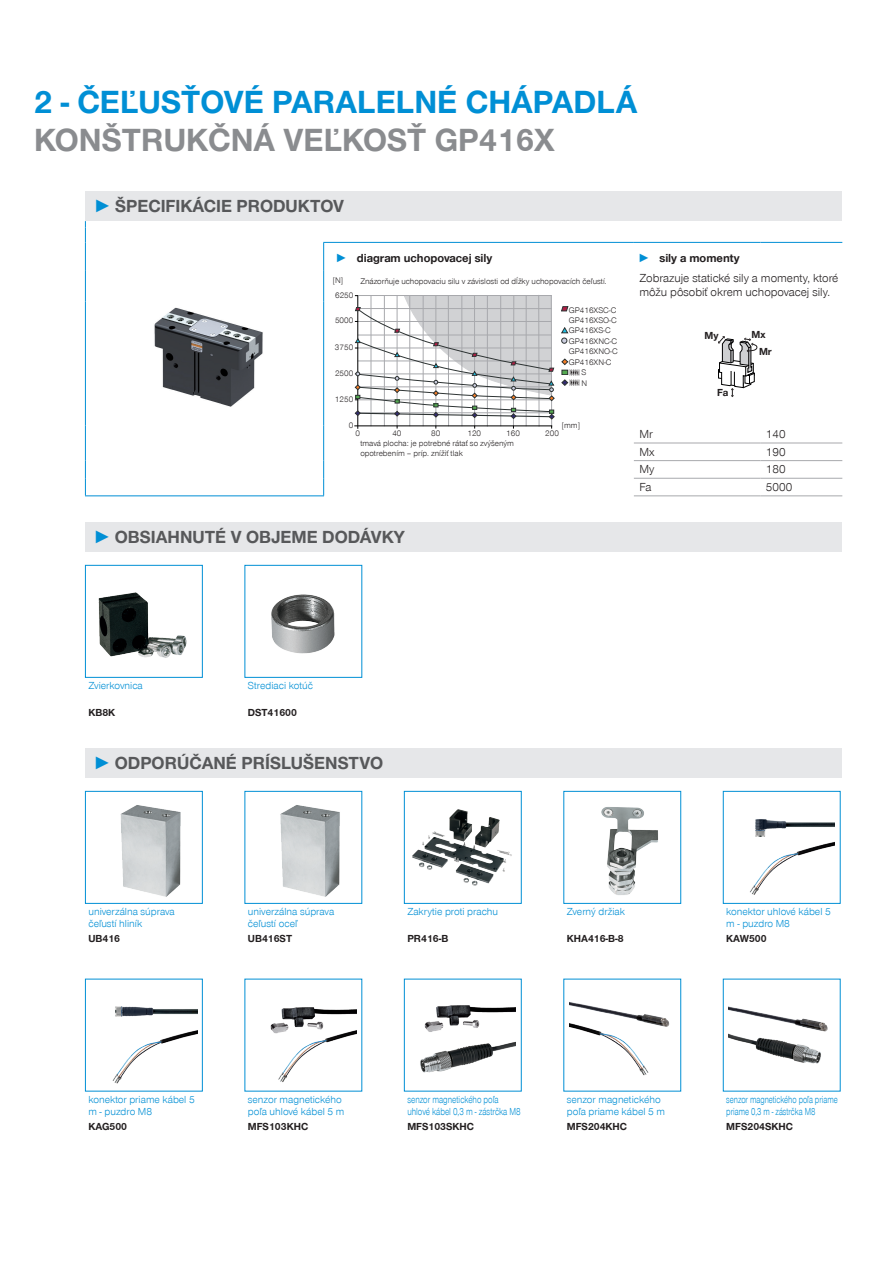
<style>
.page{position:relative;width:893px;height:1263px;background:#fff}
.page>*{position:absolute;margin:0;border:0;box-sizing:border-box;transform-origin:0 0}
.CB_AF_Headline_22_25{font:700 33px/37.5px "Zimmer Group Sans Global";color:#008fd5}
.t1{font:700 18px "Zimmer Group Sans Global";color:#57585a}
.CB_AF_Tabellentext_B{font:300 12px/13.5px "Zimmer Group Sans Global";color:#231f20}
.t2{font:700 12px "Zimmer Group Sans Global";color:#231f20}
.CB_AF_Text_7{font:300 10.5px/12px "Zimmer Group Sans Global";color:#008fd5}
.CB_AF_Text_7-2{font:700 10.5px "Zimmer Group Sans Global";color:#231f20}
.CB_AF_Text_7-3{font:300 10.5px/12px "Zimmer Group Sans Global";color:#008fd5;scale:.75 1}
.CB_AF_Text_7-4{font:300 10.5px/12px "Zimmer Group Sans Global";color:#008fd5;scale:.79 1}
.t3{font:700 10.5px/16.4px "Zimmer Group Sans";color:#231f20}
.t4{font:300 8.4px/10.1px "Zimmer Group Sans Global";color:#231f20}
.s1{color:#8a8c8f}
.s2{font-family:"Zimmer Group Sans";color:#008fd5}
.s3{color:#008fd5}
</style>
<div class="page">
<div style="left:85px;top:191px;width:757px;height:30px;background:#e6e7e9"></div>
<hr style="left:85px;top:495px;width:239px;height:1px;background:#008fd5">
<hr style="left:323px;top:242px;width:311px;height:1px;background:#008fd5">
<hr style="left:634px;top:242px;width:126px;height:1px;background:#008fd5">
<hr style="left:760px;top:242px;width:82px;height:1px;background:#008fd5">
<hr style="left:634px;top:443px;width:126px;height:1px;background:#a8a9ad">
<hr style="left:760px;top:443px;width:82px;height:1px;background:#a8a9ad">
<hr style="left:634px;top:460px;width:126px;height:1px;background:#a8a9ad">
<hr style="left:760px;top:460px;width:82px;height:1px;background:#a8a9ad">
<hr style="left:634px;top:478px;width:126px;height:1px;background:#a8a9ad">
<hr style="left:760px;top:478px;width:82px;height:1px;background:#a8a9ad">
<svg style="left:323px;top:243px;width:1px;height:27px"></svg>
<hr style="left:85px;top:270px;width:1px;height:32px;background:#008fd5">
<hr style="left:323px;top:270px;width:1px;height:32px;background:#008fd5">
<hr style="left:85px;top:302px;width:1px;height:123px;background:#008fd5">
<hr style="left:323px;top:302px;width:1px;height:123px;background:#008fd5">
<svg style="left:85px;top:425px;width:1px;height:70px"></svg>
<svg style="left:323px;top:425px;width:1px;height:70px"></svg>
<svg style="left:85px;top:221px;width:1px;height:49px"></svg>
<hr style="left:634px;top:495px;width:126px;height:1px;background:#a8a9ad">
<hr style="left:760px;top:495px;width:82px;height:1px;background:#a8a9ad">
<img style="left:154px;top:307px;width:109px;height:100px">
<hr style="left:551px;top:296px;width:1px;height:130px;background:#a8a9ad">
<hr style="left:538px;top:295px;width:1px;height:131px;background:#a8a9ad">
<hr style="left:371px;top:296px;width:1px;height:130px;background:#a8a9ad">
<hr style="left:384px;top:296px;width:1px;height:130px;background:#a8a9ad">
<hr style="left:397px;top:296px;width:1px;height:130px;background:#a8a9ad">
<hr style="left:423px;top:296px;width:1px;height:130px;background:#a8a9ad">
<hr style="left:436px;top:296px;width:1px;height:130px;background:#a8a9ad">
<hr style="left:448px;top:296px;width:1px;height:130px;background:#a8a9ad">
<hr style="left:474px;top:296px;width:1px;height:130px;background:#a8a9ad">
<hr style="left:487px;top:296px;width:1px;height:130px;background:#a8a9ad">
<hr style="left:500px;top:296px;width:1px;height:130px;background:#a8a9ad">
<hr style="left:526px;top:296px;width:1px;height:130px;background:#a8a9ad">
<hr style="left:409px;top:296px;width:1px;height:130px;background:#a8a9ad">
<hr style="left:462px;top:296px;width:1px;height:130px;background:#a8a9ad">
<hr style="left:513px;top:296px;width:1px;height:130px;background:#a8a9ad">
<hr style="left:355px;top:425px;width:197px;height:1px;background:#000">
<hr style="left:357px;top:296px;width:1px;height:132px;background:#000">
<svg style="left:354px;top:295px;width:225px;height:125px"></svg>
<svg style="left:718px;top:336px;width:40px;height:61px"></svg>
<div style="left:85px;top:522px;width:757px;height:29px;background:#e6e7e9"></div>
<svg style="left:85px;top:565px;width:118px;height:113px"></svg>
<svg style="left:244px;top:565px;width:119px;height:113px"></svg>
<div style="left:85px;top:748px;width:757px;height:29px;background:#e6e7e9"></div>
<svg style="left:85px;top:791px;width:118px;height:113px"></svg>
<svg style="left:244px;top:791px;width:119px;height:113px"></svg>
<svg style="left:404px;top:791px;width:118px;height:113px"></svg>
<svg style="left:563px;top:791px;width:118px;height:113px"></svg>
<svg style="left:722px;top:791px;width:119px;height:113px"></svg>
<svg style="left:85px;top:978px;width:118px;height:114px"></svg>
<svg style="left:244px;top:978px;width:119px;height:114px"></svg>
<svg style="left:404px;top:978px;width:118px;height:114px"></svg>
<svg style="left:563px;top:978px;width:118px;height:114px"></svg>
<svg style="left:722px;top:978px;width:119px;height:114px"></svg>
<p class="CB_AF_Headline_22_25" style="left:34px;top:83px;width:605px">2 - ČEĽUSŤOVÉ PARALELNÉ CHÁPADLÁ<br><span class="s1">KONŠTRUKČNÁ VEĽKOSŤ GP416X</span></p>
<p class="t1" style="left:94px;top:195px;width:252px"><span class="s2">►</span> ŠPECIFIKÁCIE PRODUKTOV</p>
<p class="t2" style="left:336px;top:250px;width:158px"><span class="s3">►</span> diagram uchopovacej sily</p>
<p class="t2" style="left:638px;top:250px;width:103px"><span class="s2">►</span> sily a momenty</p>
<p class="t4" style="left:333px;top:275px;width:12px">[N]</p>
<p class="CB_AF_Tabellentext_B" style="left:639px;top:271px;width:200px">Zobrazuje statické sily a momenty, ktoré môžu pôsobiť okrem uchopovacej sily.</p>
<p class="t4" style="left:360px;top:276px;width:248px">Znázorňuje uchopovaciu silu v závislosti od dĺžky uchopovacích čeľustí.</p>
<p class="t4" style="left:335px;top:290px;width:20px">6250</p>
<p class="t4" style="left:335px;top:315px;width:20px">5000</p>
<p class="t4" style="left:335px;top:342px;width:20px">3750</p>
<p class="t4" style="left:335px;top:368px;width:20px">2500</p>
<p class="t4" style="left:335px;top:394px;width:20px">1250</p>
<p class="t4" style="left:349px;top:420px;width:6px">0</p>
<p class="t4" style="left:355px;top:428px;width:6px">0</p>
<p class="t4" style="left:569px;top:305px;width:49px">GP416XSC-C</p>
<p class="t4" style="left:569px;top:315px;width:49px">GP416XSO-C</p>
<p class="t4" style="left:569px;top:325px;width:43px">GP416XS-C</p>
<p class="t4" style="left:569px;top:336px;width:50px">GP416XNC-C</p>
<p class="t4" style="left:569px;top:346px;width:50px">GP416XNO-C</p>
<p class="t4" style="left:569px;top:357px;width:44px">GP416XN-C</p>
<p class="t4" style="left:581px;top:367px;width:6px">S</p>
<p class="t4" style="left:581px;top:378px;width:7px">N</p>
<p class="t4" style="left:562px;top:420px;width:20px">[mm]</p>
<p class="t4" style="left:431px;top:428px;width:11px">80</p>
<p class="t4" style="left:467px;top:428px;width:15px">120</p>
<p class="t4" style="left:545px;top:428px;width:15px">200</p>
<p class="t4" style="left:392px;top:428px;width:11px">40</p>
<p class="t4" style="left:506px;top:428px;width:15px">160</p>
<p class="t4" style="left:360px;top:438px;width:155px">tmavá plocha: je potrebné rátať so zvýšeným opotrebením – príp. znížiť tlak</p>
<p class="t1" style="left:94px;top:526px;width:313px"><span class="s2">►</span> OBSIAHNUTÉ V OBJEME DODÁVKY</p>
<p class="t3" style="left:705px;top:327px;width:16px">My</p>
<p class="t3" style="left:759px;top:326px;width:14px;text-indent:-8px">Mx<br>Mr</p>
<p class="t3" style="left:717px;top:384px;width:13px">Fa</p>
<p class="CB_AF_Tabellentext_B" style="left:639px;top:427px;width:15px">Mr</p>
<p class="CB_AF_Tabellentext_B" style="left:766px;top:427px;width:21px">140</p>
<p class="CB_AF_Tabellentext_B" style="left:639px;top:445px;width:17px">Mx</p>
<p class="CB_AF_Tabellentext_B" style="left:766px;top:445px;width:21px">190</p>
<p class="CB_AF_Tabellentext_B" style="left:639px;top:462px;width:16px">My</p>
<p class="CB_AF_Tabellentext_B" style="left:766px;top:462px;width:21px">180</p>
<p class="CB_AF_Tabellentext_B" style="left:639px;top:480px;width:14px">Fa</p>
<p class="CB_AF_Tabellentext_B" style="left:766px;top:480px;width:28px">5000</p>
<p class="CB_AF_Text_7" style="left:88px;top:679px;width:56px">Zvierkovnica</p>
<p class="CB_AF_Text_7" style="left:248px;top:679px;width:67px">Strediaci kotúč</p>
<p class="CB_AF_Text_7-2" style="left:88px;top:706px;width:28px">KB8K</p>
<p class="CB_AF_Text_7-2" style="left:248px;top:706px;width:51px">DST41600</p>
<p class="t1" style="left:94px;top:752px;width:291px"><span class="s2">►</span> ODPORÚČANÉ PRÍSLUŠENSTVO</p>
<p class="CB_AF_Text_7" style="left:88px;top:905px;width:88px">univerzálna súprava čeľustí hliník</p>
<p class="CB_AF_Text_7" style="left:248px;top:905px;width:88px">univerzálna súprava čeľustí oceľ</p>
<p class="CB_AF_Text_7" style="left:407px;top:905px;width:92px">Zakrytie proti prachu</p>
<p class="CB_AF_Text_7" style="left:567px;top:905px;width:60px">Zverný držiak</p>
<p class="CB_AF_Text_7" style="left:726px;top:905px;width:106px">konektor uhlové kábel 5 m - puzdro M8</p>
<p class="CB_AF_Text_7-2" style="left:88px;top:932px;width:33px">UB416</p>
<p class="CB_AF_Text_7-2" style="left:248px;top:932px;width:46px">UB416ST</p>
<p class="CB_AF_Text_7-2" style="left:407px;top:932px;width:43px">PR416-B</p>
<p class="CB_AF_Text_7-2" style="left:567px;top:932px;width:58px">KHA416-B-8</p>
<p class="CB_AF_Text_7-2" style="left:726px;top:932px;width:42px">KAW500</p>
<p class="CB_AF_Text_7" style="left:88px;top:1093px;width:108px">konektor priame kábel 5 m - puzdro M8</p>
<p class="CB_AF_Text_7" style="left:248px;top:1093px;width:98px">senzor magnetického poľa uhlové kábel 5 m</p>
<p class="CB_AF_Text_7-4" style="left:407px;top:1093px;width:145px">senzor magnetického poľa uhlové kábel 0,3 m - zástrčka M8</p>
<p class="CB_AF_Text_7" style="left:567px;top:1093px;width:100px">senzor magnetického poľa priame kábel 5 m</p>
<p class="CB_AF_Text_7-3" style="left:726px;top:1093px;width:150px">senzor magnetického poľa priame priame 0,3 m - zástrčka M8</p>
<p class="CB_AF_Text_7-2" style="left:88px;top:1120px;width:40px">KAG500</p>
<p class="CB_AF_Text_7-2" style="left:248px;top:1120px;width:62px">MFS103KHC</p>
<p class="CB_AF_Text_7-2" style="left:407px;top:1120px;width:68px">MFS103SKHC</p>
<p class="CB_AF_Text_7-2" style="left:567px;top:1120px;width:62px">MFS204KHC</p>
<p class="CB_AF_Text_7-2" style="left:726px;top:1120px;width:68px">MFS204SKHC</p>
</div>
